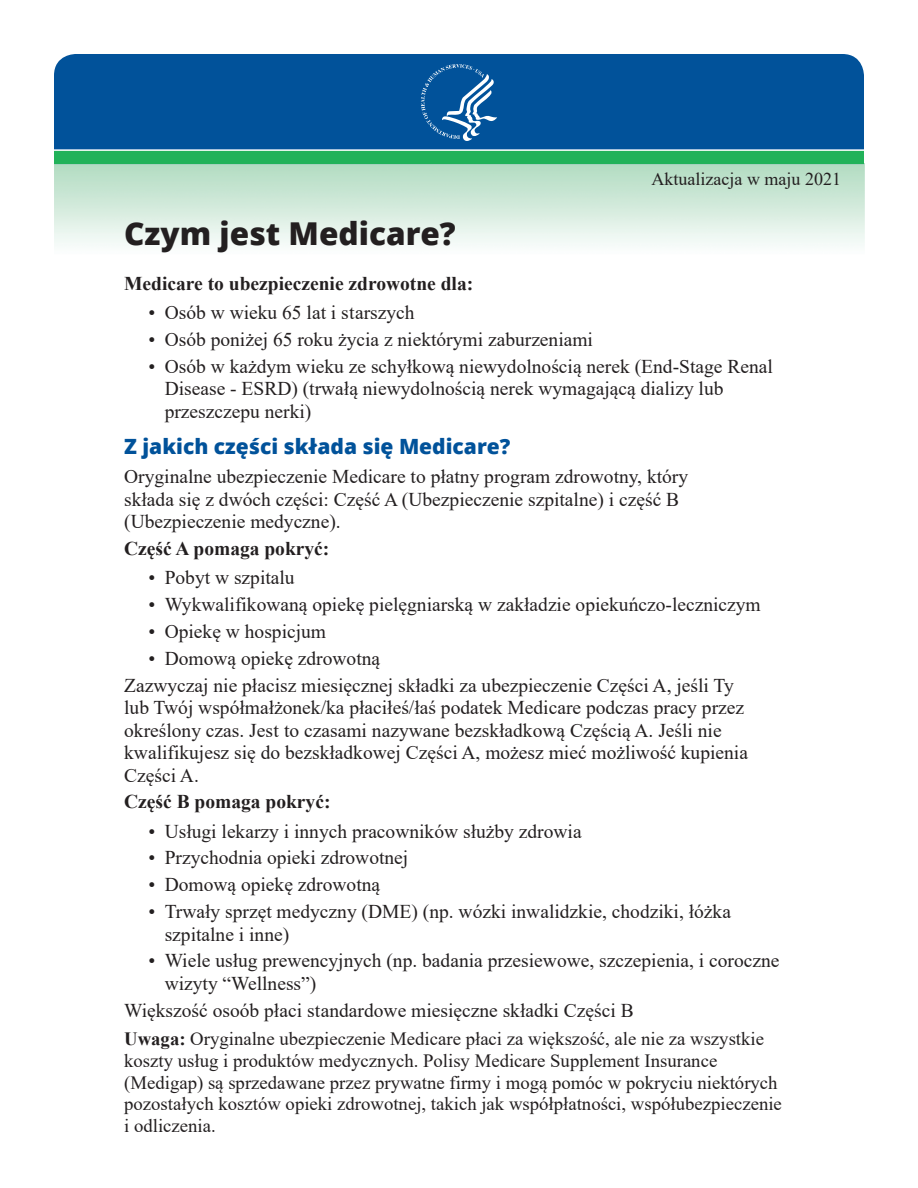
<style>
.page{position:relative;width:918px;height:1188px;background:#fff}
.page>*{position:absolute;margin:0;border:0;box-sizing:border-box;transform-origin:0 0}
.t1{font:800 31.5px "Open Sans";color:#231f20}
.t2{font:800 21px "Open Sans";color:#01529a}
.Text{font:19.5px/22.5px "Times New Roman";color:#231f20}
.Text-2{font:700 19.5px "Times New Roman";color:#231f20}
.Text-3{font:18.75px/21.8px "Times New Roman";color:#231f20}
.Text_-_notes{font:18px "Times New Roman";color:#231f20}
.s1{font-weight:700}
</style>
<div class="page">
<div style="left:54px;top:54px;width:810px;height:95px;background:#01529a"></div>
<div style="left:54px;top:150px;width:810px;height:14px;background:#21b259"></div>
<hr style="left:54px;top:149px;width:810px;height:2px;background:#fff">
<svg style="left:421px;top:64px;width:76px;height:77px"></svg>
<p class="Text_-_notes" style="left:652px;top:166px;width:191px">Aktualizacja w maju 2021</p>
<h1 class="t1" style="left:124px;top:210px;width:333px">Czym jest Medicare?</h1>
<p class="Text-2" style="left:124px;top:269px;width:351px">Medicare to ubezpieczenie zdrowotne dla:</p>
<p class="Text" style="left:148px;top:301px;width:268px">• Osób w wieku 65 lat i starszych</p>
<p class="Text" style="left:148px;top:327px;width:446px">• Osób poniżej 65 roku życia z niektórymi zaburzeniami</p>
<p class="Text" style="left:165px;top:354px;width:610px;text-indent:-16px">• Osób w każdym wieku ze schyłkową niewydolnością nerek (End-Stage Renal<br>Disease - ESRD) (trwałą niewydolnością nerek wymagającą dializy lub przeszczepu nerki)</p>
<h2 class="t2" style="left:124px;top:430px;width:388px">Z jakich części składa się Medicare?</h2>
<p class="Text" style="left:124px;top:465px;width:566px">Oryginalne ubezpieczenie Medicare to płatny program zdrowotny, który składa się z dwóch części: Część A (Ubezpieczenie szpitalne) i część B (Ubezpieczenie medyczne).</p>
<p class="Text-2" style="left:124px;top:534px;width:207px">Część A pomaga pokryć:</p>
<p class="Text" style="left:148px;top:566px;width:148px">• Pobyt w szpitalu</p>
<p class="Text" style="left:148px;top:593px;width:614px">• Wykwalifikowaną opiekę pielęgniarską w zakładzie opiekuńczo-leczniczym</p>
<p class="Text" style="left:148px;top:619px;width:179px">• Opiekę w hospicjum</p>
<p class="Text" style="left:148px;top:646px;width:233px">• Domową opiekę zdrowotną</p>
<p class="Text" style="left:124px;top:673px;width:625px">Zazwyczaj nie płacisz miesięcznej składki za ubezpieczenie Części A, jeśli Ty lub Twój współmałżonek/ka płaciłeś/łaś podatek Medicare podczas pracy przez określony czas. Jest to czasami nazywane bezskładkową Częścią A. Jeśli nie kwalifikujesz się do bezskładkowej Części A, możesz mieć możliwość kupienia Części A.</p>
<p class="Text-2" style="left:124px;top:788px;width:208px">Część B pomaga pokryć:</p>
<p class="Text" style="left:148px;top:819px;width:435px">• Usługi lekarzy i innych pracowników służby zdrowia</p>
<p class="Text" style="left:148px;top:846px;width:261px">• Przychodnia opieki zdrowotnej</p>
<p class="Text" style="left:148px;top:873px;width:233px">• Domową opiekę zdrowotną</p>
<p class="Text" style="left:165px;top:900px;width:568px;text-indent:-16px">• Trwały sprzęt medyczny (DME) (np. wózki inwalidzkie, chodziki, łóżka szpitalne i inne)</p>
<p class="Text" style="left:165px;top:949px;width:616px;text-indent:-16px">• Wiele usług prewencyjnych (np. badania przesiewowe, szczepienia, i coroczne wizyty “Wellness”)</p>
<p class="Text" style="left:124px;top:998px;width:511px">Większość osoób płaci standardowe miesięczne składki Części B</p>
<p class="Text-3" style="left:124px;top:1027px;width:659px"><span class="s1">Uwaga:</span> Oryginalne ubezpieczenie Medicare płaci za większość, ale nie za wszystkie koszty usług i produktów medycznych. Polisy Medicare Supplement Insurance (Medigap) są sprzedawane przez prywatne firmy i mogą pomóc w pokryciu niektórych pozostałych kosztów opieki zdrowotnej, takich jak współpłatności, współubezpieczenie i odliczenia.</p>
</div>
